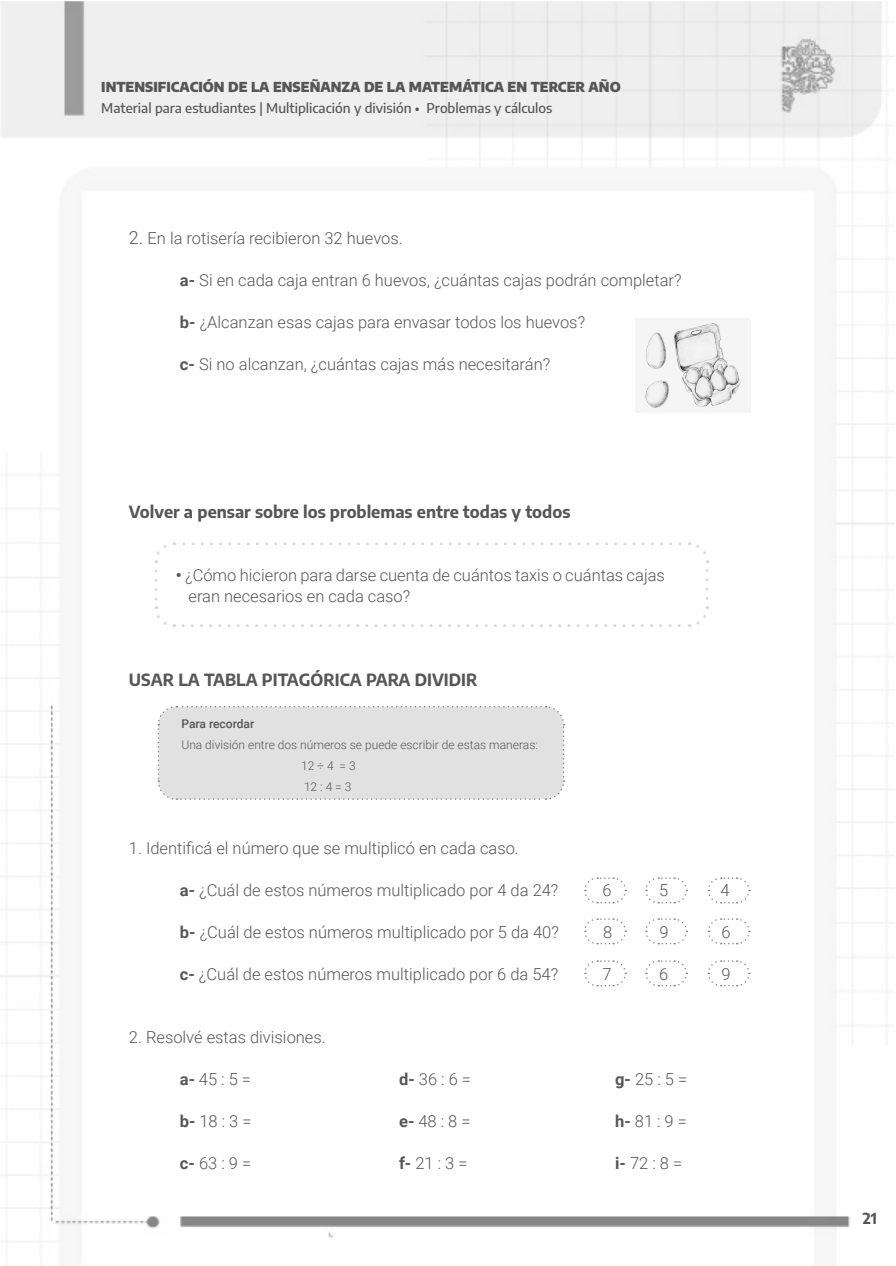
<style>
.page{position:relative;width:896px;height:1266px;background:#fff}
.page>*{position:absolute;margin:0;border:0;box-sizing:border-box;transform-origin:0 0}
.viñetas_o_citas_lite{font:300 16.5px "Roboto";color:#565656}
.recuedros{font:300 16.5px/21px "Roboto";color:#565656}
.Título_2{font:700 16.5px "Encode Sans";color:#565656}
.Título_2-2{font:300 16.5px "Roboto";color:#565656}
.Actividades2{font:300 16.5px "Roboto";color:#565656}
.t1{font:700 15px "Encode Sans";color:#565656}
.t2{font:500 13.5px "Encode Sans";color:#565656}
.t3{font:900 13.5px "Encode Sans";color:#565656}
.viñetas_o_citas_lite-2{font:300 12px "Roboto";color:#565656}
.viñetas_o_citas_lite-3{font:500 12px "Roboto";color:#565656}
.s1{font-size:18px}
.s2{font-weight:700}
</style>
<div class="page">
<img style="left:1px;top:1px;width:893px;height:1242px">
<img style="left:635px;top:318px;width:115px;height:94px">
<svg style="left:154px;top:571px;width:21px;height:57px"></svg>
<svg style="left:183px;top:606px;width:527px;height:21px"></svg>
<svg style="left:689px;top:541px;width:19px;height:57px"></svg>
<svg style="left:153px;top:542px;width:527px;height:21px"></svg>
<div style="left:157px;top:705px;width:408px;height:95px;background:#e1e1e1"></div>
<svg style="left:583px;top:876px;width:43px;height:28px"></svg>
<svg style="left:583px;top:917px;width:43px;height:28px"></svg>
<svg style="left:583px;top:959px;width:43px;height:28px"></svg>
<svg style="left:644px;top:876px;width:44px;height:28px"></svg>
<svg style="left:644px;top:917px;width:44px;height:28px"></svg>
<svg style="left:644px;top:959px;width:44px;height:28px"></svg>
<svg style="left:707px;top:876px;width:43px;height:28px"></svg>
<svg style="left:707px;top:917px;width:43px;height:28px"></svg>
<svg style="left:707px;top:959px;width:43px;height:28px"></svg>
<p class="t3" style="left:101px;top:76px;width:521px">INTENSIFICACIÓN DE LA ENSEÑANZA DE LA MATEMÁTICA EN TERCER AÑO</p>
<p class="t2" style="left:101px;top:98px;width:452px">Material para estudiantes | Multiplicación y división • Problemas y cálculos</p>
<p class="Actividades2" style="left:129px;top:227px;width:275px"><span class="s1">2.</span> En la rotisería recibieron 32 huevos.</p>
<p class="viñetas_o_citas_lite" style="left:180px;top:269px;width:503px"><span class="s2">a-</span> Si en cada caja entran 6 huevos, ¿cuántas cajas podrán completar?</p>
<p class="viñetas_o_citas_lite" style="left:180px;top:311px;width:406px"><span class="s2">b-</span> ¿Alcanzan esas cajas para envasar todos los huevos?</p>
<p class="viñetas_o_citas_lite" style="left:180px;top:353px;width:372px"><span class="s2">c-</span> Si no alcanzan, ¿cuántas cajas más necesitarán?</p>
<p class="Título_2" style="left:129px;top:499px;width:443px">Volver a pensar sobre los problemas entre todas y todos</p>
<p class="recuedros" style="left:188px;top:563px;width:478px;text-indent:-13px"><span class="s2">•</span> ¿Cómo hicieron para darse cuenta de cuántos taxis o cuántas cajas eran necesarios en cada caso?</p>
<p class="Título_2" style="left:129px;top:667px;width:350px">USAR LA TABLA PITAGÓRICA PARA DIVIDIR</p>
<p class="viñetas_o_citas_lite-3" style="left:181px;top:715px;width:74px">Para recordar</p>
<p class="viñetas_o_citas_lite-2" style="left:181px;top:736px;width:358px">Una división entre dos números se puede escribir de estas maneras:</p>
<p class="viñetas_o_citas_lite-2" style="left:301px;top:757px;width:56px">12 ÷ 4 = 3</p>
<p class="viñetas_o_citas_lite-2" style="left:304px;top:778px;width:49px">12 : 4 = 3</p>
<p class="Título_2-2" style="left:129px;top:836px;width:391px">1. Identificá el número que se multiplicó en cada caso.</p>
<p class="viñetas_o_citas_lite" style="left:180px;top:878px;width:380px"><span class="s2">a-</span> ¿Cuál de estos números multiplicado por 4 da 24?</p>
<p class="viñetas_o_citas_lite" style="left:602px;top:878px;width:11px">6</p>
<p class="viñetas_o_citas_lite" style="left:659px;top:878px;width:11px">5</p>
<p class="viñetas_o_citas_lite" style="left:720px;top:878px;width:11px">4</p>
<p class="viñetas_o_citas_lite" style="left:180px;top:920px;width:380px"><span class="s2">b-</span> ¿Cuál de estos números multiplicado por 5 da 40?</p>
<p class="viñetas_o_citas_lite" style="left:603px;top:920px;width:11px">8</p>
<p class="viñetas_o_citas_lite" style="left:659px;top:920px;width:11px">9</p>
<p class="viñetas_o_citas_lite" style="left:721px;top:920px;width:11px">6</p>
<p class="viñetas_o_citas_lite" style="left:180px;top:962px;width:380px"><span class="s2">c-</span> ¿Cuál de estos números multiplicado por 6 da 54?</p>
<p class="viñetas_o_citas_lite" style="left:602px;top:962px;width:11px">7</p>
<p class="viñetas_o_citas_lite" style="left:659px;top:962px;width:11px">6</p>
<p class="viñetas_o_citas_lite" style="left:721px;top:962px;width:11px">9</p>
<p class="Título_2-2" style="left:129px;top:1025px;width:198px">2. Resolvé estas divisiones.</p>
<p class="viñetas_o_citas_lite" style="left:180px;top:1067px;width:73px"><span class="s2">a-</span> 45 : 5 =</p>
<p class="viñetas_o_citas_lite" style="left:399px;top:1067px;width:73px"><span class="s2">d-</span> 36 : 6 =</p>
<p class="viñetas_o_citas_lite" style="left:615px;top:1067px;width:73px"><span class="s2">g-</span> 25 : 5 =</p>
<p class="viñetas_o_citas_lite" style="left:180px;top:1109px;width:73px"><span class="s2">b-</span> 18 : 3 =</p>
<p class="viñetas_o_citas_lite" style="left:399px;top:1109px;width:73px"><span class="s2">e-</span> 48 : 8 =</p>
<p class="viñetas_o_citas_lite" style="left:615px;top:1109px;width:73px"><span class="s2">h-</span> 81 : 9 =</p>
<p class="viñetas_o_citas_lite" style="left:180px;top:1151px;width:73px"><span class="s2">c-</span> 63 : 9 =</p>
<p class="viñetas_o_citas_lite" style="left:399px;top:1151px;width:70px"><span class="s2">f-</span> 21 : 3 =</p>
<p class="viñetas_o_citas_lite" style="left:615px;top:1151px;width:68px"><span class="s2">i-</span> 72 : 8 =</p>
<p class="t1" style="left:862px;top:1207px;width:16px">21</p>
</div>
